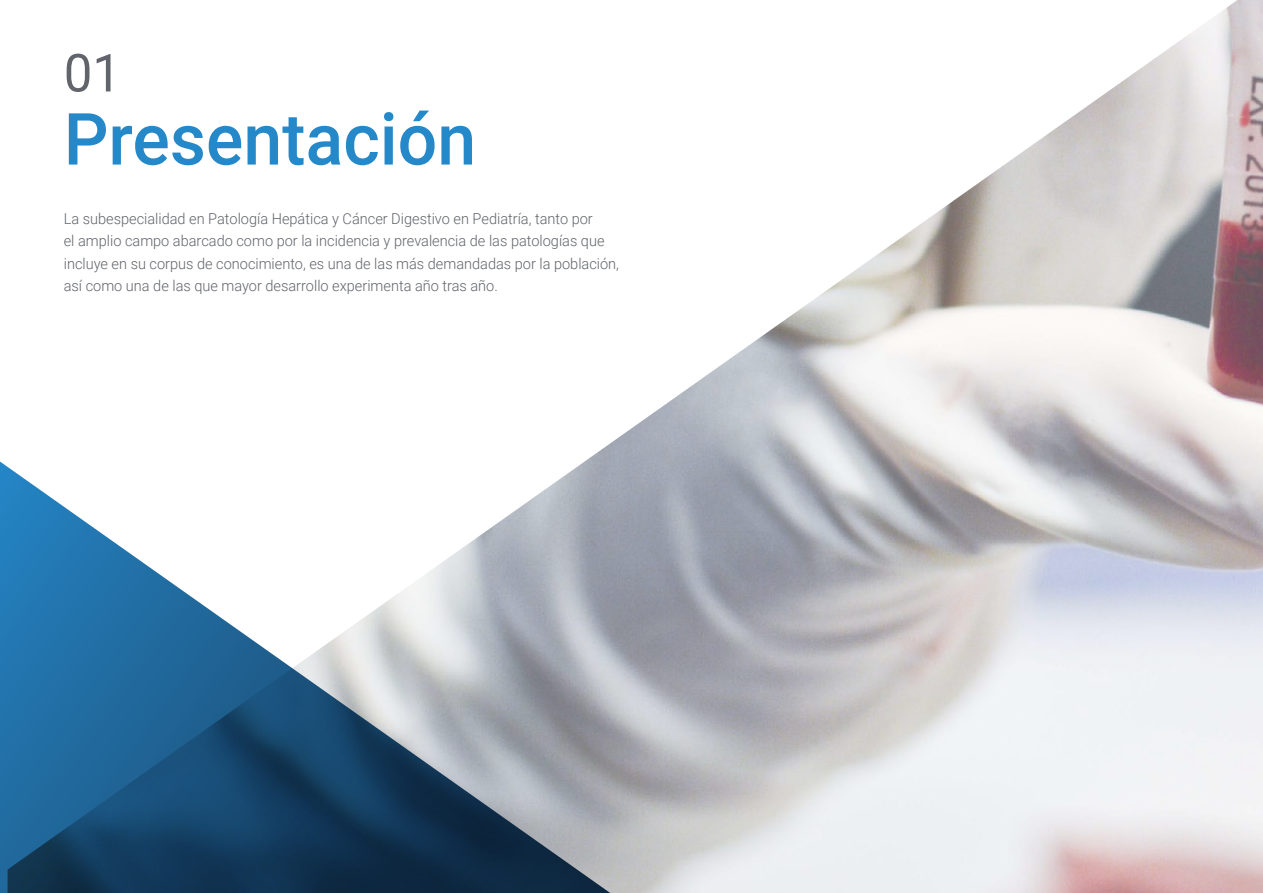
<style>
.page{position:relative;width:1263px;height:893px;background:#fff}
.page>*{position:absolute;margin:0;border:0;box-sizing:border-box;transform-origin:0 0}
.t1{font:500 72px "Roboto";color:#2488c9}
.t2{font:52.5px "Roboto";color:#61646a}
.t3{font:300 15px/22.5px "Roboto";color:#61646a}
</style>
<div class="page">
<img style="left:607px;top:0;width:656px;height:893px">
<svg style="left:0;top:446px;width:640px;height:447px"></svg>
<h2 class="t2" style="left:64px;top:36px;width:59px">01</h2>
<h1 class="t1" style="left:64px;top:89px;width:414px">Presentación</h1>
<p class="t3" style="left:64px;top:207px;width:557px">La subespecialidad en Patología Hepática y Cáncer Digestivo en Pediatría, tanto por<br>el amplio campo abarcado como por la incidencia y prevalencia de las patologías que incluye en su corpus de conocimiento, es una de las más demandadas por la población, así como una de las que mayor desarrollo experimenta año tras año.</p>
</div>
